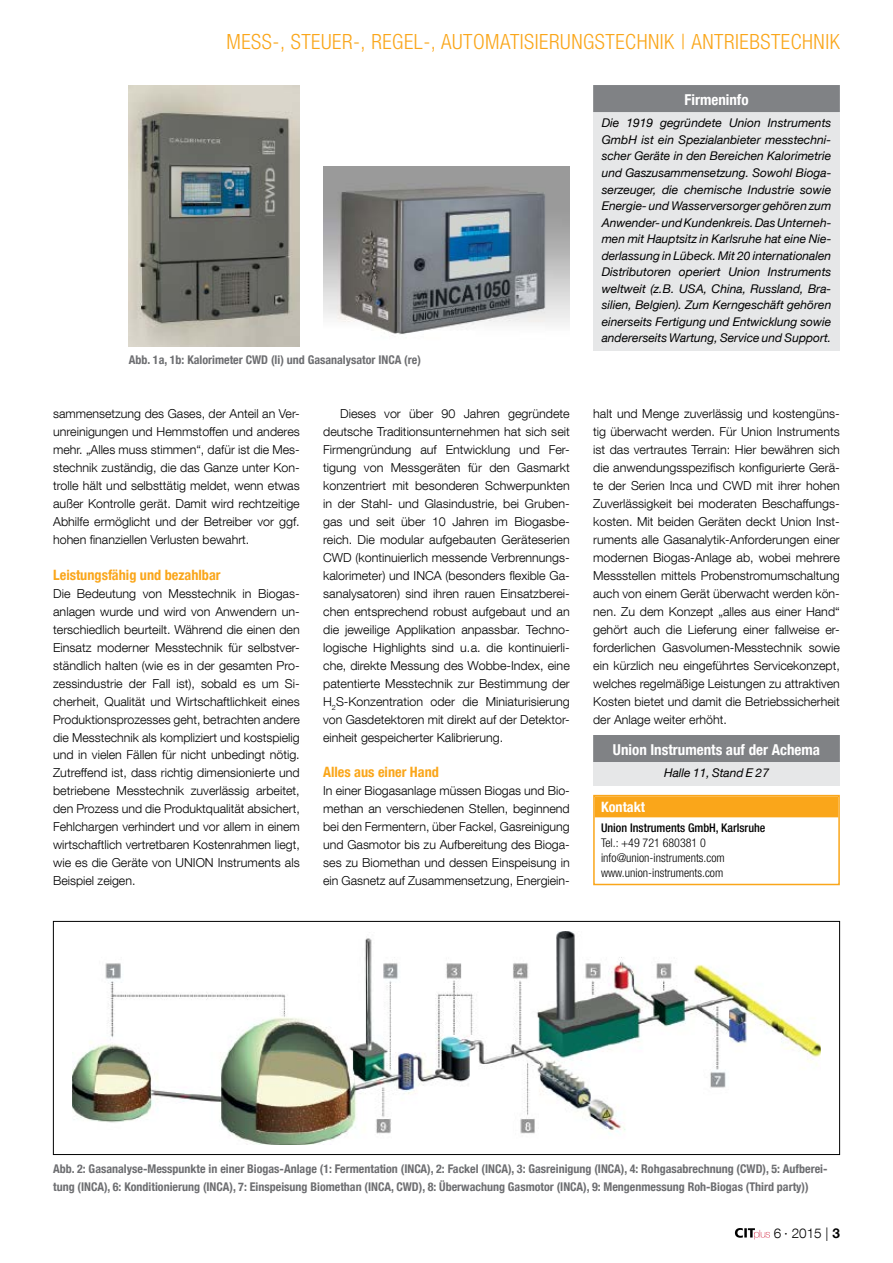
<style>
.page{position:relative;width:893px;height:1263px;background:#fff}
.page>*{position:absolute;margin:0;border:0;box-sizing:border-box;transform-origin:0 0}
.t1{font:300 condensed 21px "Helvetica Neue LT Com";letter-spacing:.025em;color:#faa61a}
.t2{font:700 condensed 15px "Helvetica Neue LT Com";color:#fff}
.t3{font:700 condensed 14.25px "Helvetica Neue LT Com";color:#faa61a}
.t4{font:700 condensed 14.25px "Helvetica Neue LT Com";color:#fff}
.t5{font:300 13.5px "Helvetica Neue LT Com";color:#000}
.t6{font:300 12.3px/18px "Helvetica Neue LT Com";color:#000;text-align:justify}
.t7{font:italic 12px/16.5px "Helvetica Neue LT Com";color:#000;text-align:justify}
.t8{font:700 condensed 12px/18px "Helvetica Neue LT Com";color:#6d6e71}
.t9{font:300 condensed 12px/15px "Helvetica Neue LT Com";color:#000}
.t10{font:500 condensed 12px "Helvetica Neue LT Com";color:#000}
.s1{font-weight:700}
</style>
<div class="page">
<div style="left:595px;top:796px;width:243px;height:21px;background:#faa61a"></div>
<div style="left:593px;top:795px;width:247px;height:90px;border:2px solid #faa61a"></div>
<div style="left:593px;top:735px;width:247px;height:51px;background:#e6e7e8"></div>
<div style="left:593px;top:735px;width:247px;height:27px;background:#808285"></div>
<div style="left:593px;top:85px;width:247px;height:265px;background:#e6e7e8"></div>
<div style="left:593px;top:85px;width:247px;height:27px;background:#808285"></div>
<img style="left:129px;top:85px;width:171px;height:261px">
<img style="left:323px;top:167px;width:247px;height:169px">
<img style="left:72px;top:931px;width:749px;height:213px">
<div style="left:53px;top:921px;width:787px;height:234px;border:1px solid #000"></div>
<svg style="left:735px;top:1228px;width:35px;height:11px"></svg>
<h1 class="t1" style="left:226px;top:29px;width:615px">Mess-, Steuer-, Regel-, Automatisierungstechnik | Antriebstechnik</h1>
<p class="t8" style="left:129px;top:351px;width:293px">Abb. 1a, 1b: Kalorimeter CWD (li) und Gasanalysator INCA (re)</p>
<p class="t6" style="left:53px;top:404px;width:248px">sammensetzung des Gases, der Anteil an Ver&shy;unreinigungen und Hemmstoffen und anderes mehr. „Alles muss stimmen“, dafür ist die Mes&shy;stechnik zuständig, die das Ganze unter Kon&shy;trolle hält und selbsttätig meldet, wenn etwas außer Kontrolle gerät. Damit wird rechtzeitige Abhilfe ermöglicht und der Betreiber vor ggf. hohen finanziellen Verlusten bewahrt.</p>
<p class="t3" style="left:53px;top:566px;width:169px">Leistungsfähig und bezahlbar</p>
<p class="t6" style="left:53px;top:584px;width:248px">Die Bedeutung von Messtechnik in Biogas&shy;anlagen wurde und wird von Anwendern un&shy;terschiedlich beurteilt. Während die einen den Einsatz moderner Messtechnik für selbstver&shy;ständlich halten (wie es in der gesamten Pro&shy;zessindustrie der Fall ist), sobald es um Si&shy;cherheit, Qualität und Wirtschaftlichkeit eines Produktionsprozesses geht, betrachten andere die Messtechnik als kompliziert und kostspielig und in vielen Fällen für nicht unbedingt nötig.<br>Zutreffend ist, dass richtig dimensionierte und betriebene Messtechnik zuverlässig arbeitet, den Prozess und die Produktqualität absichert, Fehlchargen verhindert und vor allem in einem wirtschaftlich vertretbaren Kostenrahmen liegt, wie es die Geräte von UNION Instruments als Beispiel zeigen.</p>
<p class="t6" style="left:323px;top:404px;width:248px;text-indent:17px">Dieses vor über 90 Jahren gegründete deutsche Traditionsunternehmen hat sich seit Firmengründung auf Entwicklung und Fer&shy;tigung von Messgeräten für den Gasmarkt konzentriert mit besonderen Schwerpunkten in der Stahl- und Glasindustrie, bei Gruben&shy;gas und seit über 10 Jahren im Biogasbe&shy;reich. Die modular aufgebauten Geräteserien CWD (kontinuierlich messende Verbrennungs&shy;kalorimeter) und INCA (besonders flexible Ga&shy;sanalysatoren) sind ihren rauen Einsatzberei&shy;chen entsprechend robust aufgebaut und an die jeweilige Applikation anpassbar. Techno&shy;logische Highlights sind u.a. die kontinuierli&shy;che, direkte Messung des Wobbe-Index, eine patentierte Messtechnik zur Bestimmung der H<sub>2</sub>S-Konzentration oder die Miniaturisierung von Gasdetektoren mit direkt auf der Detektor&shy;einheit gespeicherter Kalibrierung.</p>
<p class="t3" style="left:323px;top:764px;width:117px">Alles aus einer Hand</p>
<p class="t6" style="left:323px;top:782px;width:248px">In einer Biogasanlage müssen Biogas und Bio&shy;methan an verschiedenen Stellen, beginnend bei den Fermentern, über Fackel, Gasreinigung und Gasmotor bis zu Aufbereitung des Bioga&shy;ses zu Biomethan und dessen Einspeisung in ein Gasnetz auf Zusammensetzung, Energiein-</p>
<p class="t2" style="left:684px;top:90px;width:66px">Firmeninfo</p>
<p class="t7" style="left:602px;top:115px;width:231px">Die 1919 gegründete Union Instruments GmbH ist ein Spezialanbieter messtechni&shy;scher Geräte in den Bereichen Kalorimetrie und Gaszusammensetzung. Sowohl Bioga&shy;serzeuger, die chemische Industrie sowie Energie- und Wasserversorger gehören zum Anwender- und Kundenkreis. Das Unterneh&shy;men mit Hauptsitz in Karlsruhe hat eine Nie&shy;derlassung in Lübeck. Mit 20 internationalen Distributoren operiert Union Instruments weltweit (z.B. USA, China, Russland, Bra&shy;silien, Belgien). Zum Kerngeschäft gehören einerseits Fertigung und Entwicklung sowie andererseits Wartung, Service und Support.</p>
<p class="t6" style="left:593px;top:404px;width:248px">halt und Menge zuverlässig und kostengüns&shy;tig überwacht werden. Für Union Instruments ist das vertrautes Terrain: Hier bewähren sich die anwendungsspezifisch konfigurierte Gerä&shy;te der Serien Inca und CWD mit ihrer hohen Zuverlässigkeit bei moderaten Beschaffungs&shy;kosten. Mit beiden Geräten deckt Union Inst&shy;ruments alle Gasanalytik-Anforderungen einer modernen Biogas-Anlage ab, wobei mehrere Messstellen mittels Probenstromumschaltung auch von einem Gerät überwacht werden kön&shy;nen. Zu dem Konzept „alles aus einer Hand“ gehört auch die Lieferung einer fallweise er&shy;forderlichen Gasvolumen-Messtechnik sowie ein kürzlich neu eingeführtes Servicekonzept, welches regelmäßige Leistungen zu attraktiven Kosten bietet und damit die Betriebssicherheit der Anlage weiter erhöht.</p>
<p class="t2" style="left:613px;top:740px;width:209px">Union Instruments auf der Achema</p>
<p class="t7" style="left:664px;top:765px;width:106px">Halle 11, Stand E 27</p>
<p class="t4" style="left:601px;top:798px;width:46px">Kontakt</p>
<p class="t10" style="left:601px;top:821px;width:166px">Union Instruments GmbH, Karlsruhe</p>
<p class="t9" style="left:601px;top:835px;width:125px">Tel.: +49 721 680381 0 info@union-instruments.com www.union-instruments.com</p>
<p class="t8" style="left:53px;top:1159px;width:776px">Abb. 2: Gasanalyse-Messpunkte in einer Biogas-Anlage (1: Fermentation (INCA), 2: Fackel (INCA), 3: Gasreinigung (INCA), 4: Rohgasabrechnung (CWD), 5: Aufberei&shy;tung (INCA), 6: Konditionierung (INCA), 7: Einspeisung Biomethan (INCA, CWD), 8: Überwachung Gasmotor (INCA), 9: Mengenmessung Roh-Biogas (Third party))</p>
<p class="t5" style="left:774px;top:1224px;width:68px">6 · 2015 | <span class="s1">3</span></p>
</div>
